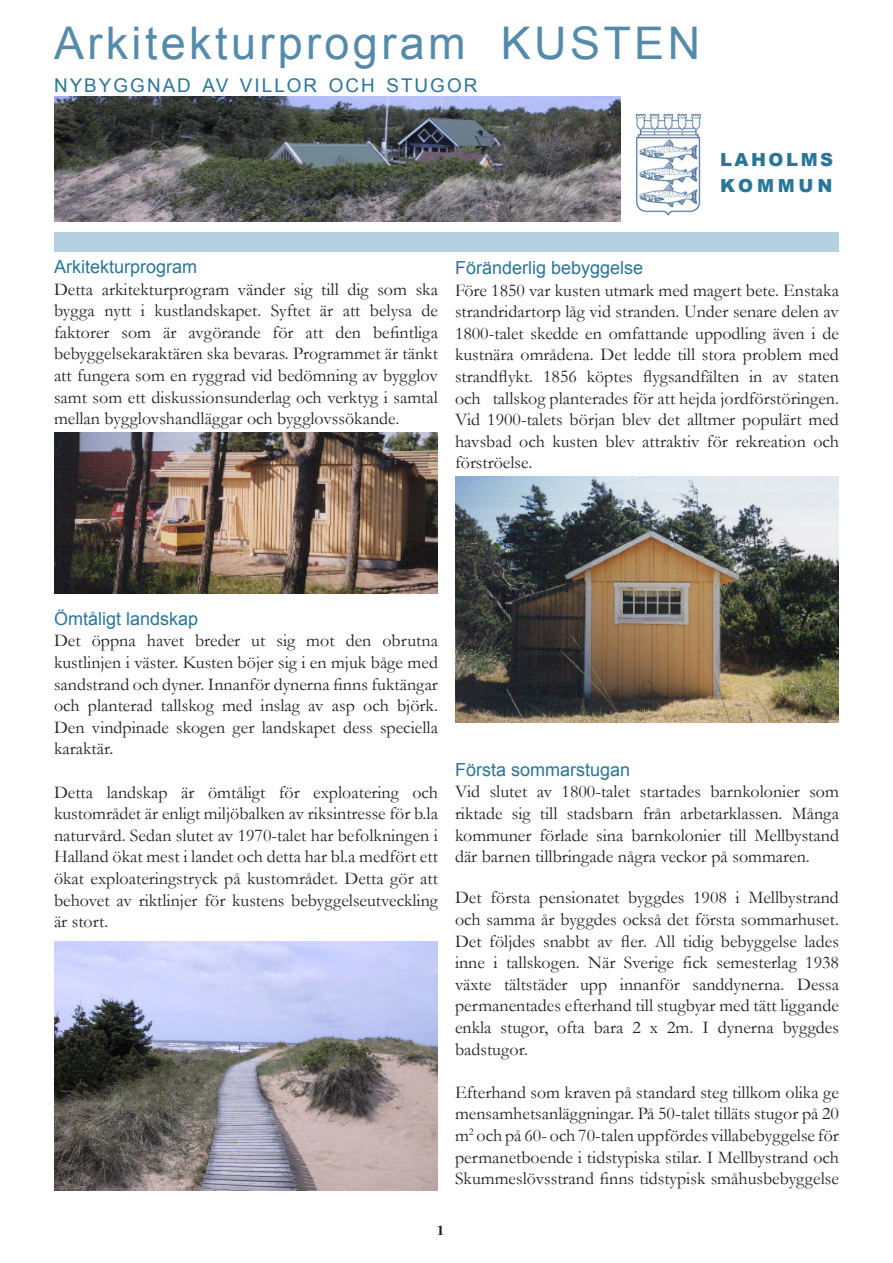
<style>
.page{position:relative;width:893px;height:1263px;background:#fff}
.page>*{position:absolute;margin:0;border:0;box-sizing:border-box;transform-origin:0 0}
.t1{font:45px "Arial";letter-spacing:.075em;color:#548baa}
.t2{font:18.9px "Arial";letter-spacing:.105em;color:#2a7598}
.t3{font:18px/21.6px "Garamond";color:#231f20;text-align:justify}
.t4{font:18px "Arial";color:#2a7598}
.t5{font:900 18px/26.1px "Arial";letter-spacing:.14em;color:#2a7598}
.t6{font:13.5px "Times New Roman";color:#231f20;scale:2 1}
</style>
<div class="page">
<img style="left:54px;top:96px;width:567px;height:126px">
<img style="left:54px;top:941px;width:383px;height:250px">
<img style="left:455px;top:476px;width:384px;height:246px">
<img style="left:54px;top:432px;width:383px;height:162px">
<div style="left:54px;top:232px;width:785px;height:20px;background:#b4d1e2"></div>
<img style="left:635px;top:114px;width:66px;height:102px">
<h1 class="t1" style="left:54px;top:13px;width:648px">Arkitekturprogram KUSTEN</h1>
<p class="t2" style="left:54px;top:73px;width:425px">NYBYGGNAD AV VILLOR OCH STUGOR</p>
<p class="t5" style="left:720px;top:146px;width:115px">LAHOLMS<br>KOMMUN</p>
<p class="t4" style="left:54px;top:255px;width:145px">Arkitekturprogram</p>
<p class="t3" style="left:54px;top:278px;width:385px">Detta arkitekturprogram vänder sig till dig som ska bygga nytt i kustlandskapet. Syftet är att belysa de faktorer som är avgörande för att den befintliga bebyggelsekaraktären ska bevaras. Programmet är tänkt att fungera som en ryggrad vid bedömning av bygglov samt som ett diskussionsunderlag och verktyg i samtal mellan bygglovshandläggar och bygglovssökande.</p>
<p class="t4" style="left:455px;top:256px;width:190px">Föränderlig bebyggelse</p>
<p class="t3" style="left:455px;top:279px;width:385px">Före 1850 var kusten utmark med magert bete. Enstaka strandridartorp låg vid stranden. Under senare delen av 1800-talet skedde en omfattande uppodling även i de kustnära områdena. Det ledde till stora problem med strandflykt. 1856 köptes flygsandfälten in av staten och tallskog planterades för att hejda jordförstöringen.<br>Vid 1900-talets början blev det alltmer populärt med havsbad och kusten blev attraktiv för rekreation och förströelse.</p>
<p class="t4" style="left:54px;top:607px;width:146px">Ömtåligt landskap</p>
<p class="t3" style="left:54px;top:629px;width:385px">Det öppna havet breder ut sig mot den obrutna kustlinjen i väster. Kusten böjer sig i en mjuk båge med sandstrand och dyner. Innanför dynerna finns fuktängar och planterad tallskog med inslag av asp och björk.<br>Den vindpinade skogen ger landskapet dess speciella karaktär.</p>
<p class="t3" style="left:54px;top:781px;width:385px">Detta landskap är ömtåligt för exploatering och kustområdet är enligt miljöbalken av riksintresse för b.la naturvård. Sedan slutet av 1970-talet har befolkningen i Halland ökat mest i landet och detta har bl.a medfört ett ökat exploateringstryck på kustområdet. Detta gör att behovet av riktlinjer för kustens bebyggelseutveckling är stort.</p>
<p class="t4" style="left:455px;top:758px;width:177px">Första sommarstugan</p>
<p class="t3" style="left:455px;top:780px;width:385px">Vid slutet av 1800-talet startades barnkolonier som riktade sig till stadsbarn från arbetarklassen. Många kommuner förlade sina barnkolonier till Mellbystand där barnen tillbringade några veckor på sommaren.</p>
<p class="t3" style="left:455px;top:886px;width:385px">Det första pensionatet byggdes 1908 i Mellbystrand och samma år byggdes också det första sommarhuset.<br>Det följdes snabbt av fler. All tidig bebyggelse lades inne i tallskogen. När Sverige fick semesterlag 1938 växte tältstäder upp innanför sanddynerna. Dessa permanentades efterhand till stugbyar med tätt liggande enkla stugor, ofta bara 2 x 2m. I dynerna byggdes badstugor.</p>
<p class="t3" style="left:455px;top:1081px;width:385px">Efterhand som kraven på standard steg tillkom olika ge mensamhetsanläggningar. På 50-talet tilläts stugor på 20 m<sup>2</sup> och på 60- och 70-talen uppfördes villabebyggelse för permanetboende i tidstypiska stilar. I Mellbystrand och Skummeslövsstrand finns tidstypisk småhusbebyggelse</p>
<p class="t6" style="left:434px;top:1221px;width:8px">1</p>
</div>
